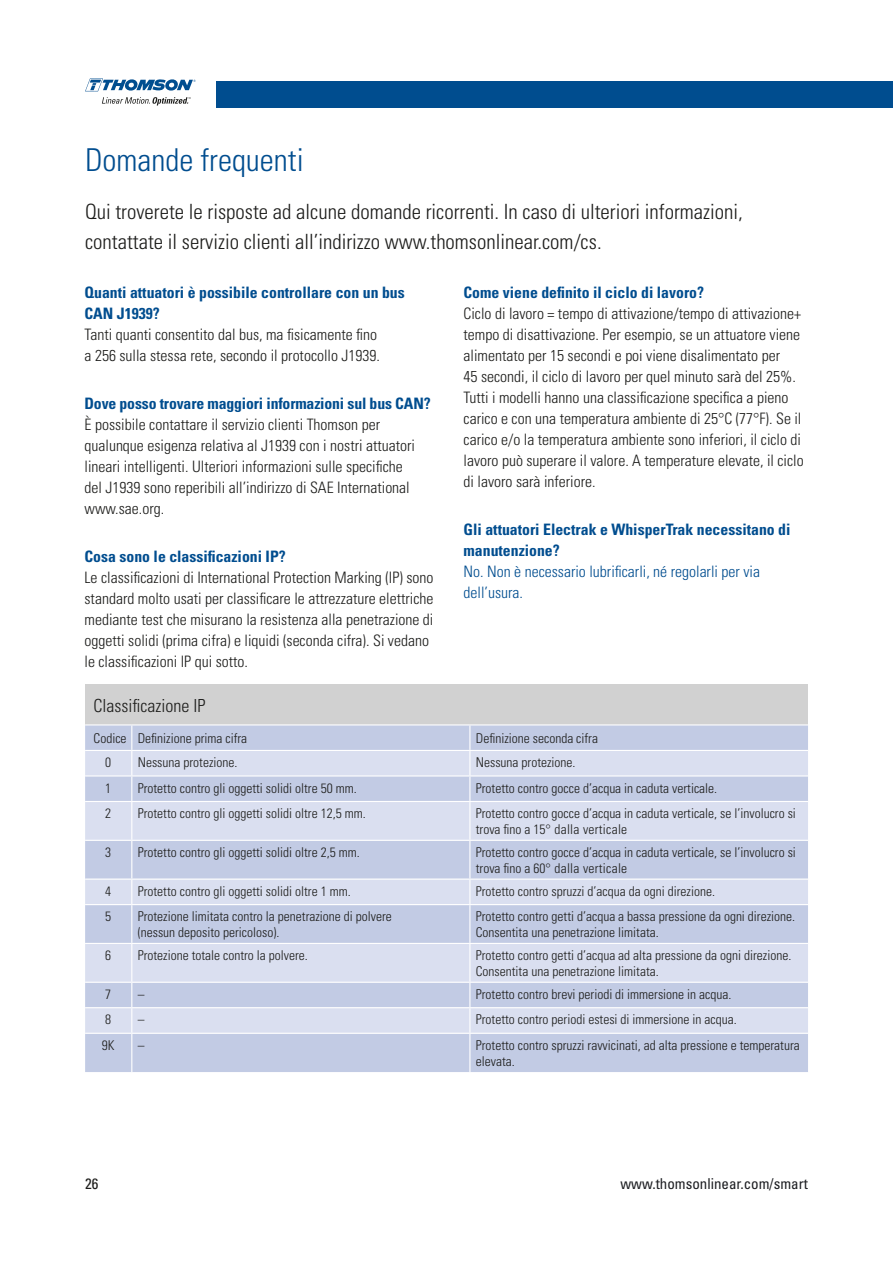
<style>
.page{position:relative;width:893px;height:1263px;background:#fff}
.page>*{position:absolute;margin:0;border:0;box-sizing:border-box;transform-origin:0 0}
.t1{font:300 condensed 31.5px "Univers";color:#004d8f}
.t2{font:300 condensed 21px/30px "Univers";color:#1d1d1b}
.t3{font:300 condensed 18px "Univers";color:#1d1d1b}
.t4{font:300 condensed 15.75px/21px "Univers";color:#1d1d1b}
.t5{font:700 condensed 15.75px/21px "Univers";color:#004d8f}
.t6{font:300 condensed 15.75px/21px "Univers";color:#004d8f}
.t7{font:condensed 15px "Univers";color:#1c1d21}
.t8{font:condensed 15px "Univers";color:#1d1d1b}
.t9{font:300 condensed 13.5px/16.2px "Univers";color:#1d1d1b}
</style>
<div class="page">
<div style="left:217px;top:81px;width:676px;height:27px;background:#004d8f"></div>
<svg style="left:85px;top:78px;width:111px;height:13px"></svg>
<svg style="left:102px;top:97px;width:89px;height:9px"></svg>
<div style="left:85px;top:684px;width:723px;height:41px;background:#d1d1d1"></div>
<div style="left:85px;top:725px;width:723px;height:347px;background:#c2cbe4"></div>
<svg style="left:85px;top:751px;width:723px;height:282px;background:#cfd6ea"></svg>
<hr style="left:85px;top:724px;width:47px;height:1px;background:#fff">
<hr style="left:132px;top:724px;width:338px;height:1px;background:#fff">
<hr style="left:470px;top:724px;width:338px;height:1px;background:#fff">
<hr style="left:85px;top:750px;width:47px;height:1px;background:#fff">
<hr style="left:132px;top:750px;width:338px;height:1px;background:#fff">
<hr style="left:470px;top:750px;width:338px;height:1px;background:#fff">
<hr style="left:85px;top:775px;width:47px;height:1px;background:#fff">
<hr style="left:132px;top:775px;width:338px;height:1px;background:#fff">
<svg style="left:131px;top:725px;width:1px;height:76px"></svg>
<hr style="left:470px;top:775px;width:338px;height:1px;background:#fff">
<svg style="left:469px;top:725px;width:1px;height:76px"></svg>
<hr style="left:85px;top:801px;width:47px;height:1px;background:#fff">
<hr style="left:132px;top:801px;width:338px;height:1px;background:#fff">
<hr style="left:131px;top:802px;width:1px;height:38px;background:#fff">
<hr style="left:470px;top:801px;width:338px;height:1px;background:#fff">
<hr style="left:469px;top:802px;width:1px;height:38px;background:#fff">
<hr style="left:85px;top:840px;width:47px;height:1px;background:#fff">
<hr style="left:132px;top:840px;width:338px;height:1px;background:#fff">
<hr style="left:131px;top:841px;width:1px;height:37px;background:#fff">
<hr style="left:470px;top:840px;width:338px;height:1px;background:#fff">
<hr style="left:469px;top:841px;width:1px;height:37px;background:#fff">
<hr style="left:85px;top:878px;width:47px;height:2px;background:#fff">
<hr style="left:132px;top:878px;width:338px;height:2px;background:#fff">
<svg style="left:131px;top:880px;width:1px;height:24px"></svg>
<hr style="left:470px;top:878px;width:338px;height:2px;background:#fff">
<svg style="left:469px;top:880px;width:1px;height:24px"></svg>
<hr style="left:85px;top:904px;width:47px;height:1px;background:#fff">
<hr style="left:132px;top:904px;width:338px;height:1px;background:#fff">
<hr style="left:131px;top:905px;width:1px;height:38px;background:#fff">
<hr style="left:470px;top:904px;width:338px;height:1px;background:#fff">
<hr style="left:469px;top:905px;width:1px;height:38px;background:#fff">
<hr style="left:85px;top:943px;width:47px;height:1px;background:#fff">
<hr style="left:132px;top:943px;width:338px;height:1px;background:#fff">
<hr style="left:131px;top:944px;width:1px;height:38px;background:#fff">
<hr style="left:470px;top:943px;width:338px;height:1px;background:#fff">
<hr style="left:469px;top:944px;width:1px;height:38px;background:#fff">
<hr style="left:85px;top:982px;width:47px;height:1px;background:#fff">
<hr style="left:132px;top:982px;width:338px;height:1px;background:#fff">
<hr style="left:470px;top:982px;width:338px;height:1px;background:#fff">
<hr style="left:85px;top:1007px;width:47px;height:1px;background:#fff">
<hr style="left:132px;top:1007px;width:338px;height:1px;background:#fff">
<svg style="left:131px;top:983px;width:1px;height:50px"></svg>
<hr style="left:470px;top:1007px;width:338px;height:1px;background:#fff">
<svg style="left:469px;top:983px;width:1px;height:50px"></svg>
<hr style="left:85px;top:1033px;width:47px;height:1px;background:#fff">
<hr style="left:132px;top:1033px;width:338px;height:1px;background:#fff">
<hr style="left:131px;top:1034px;width:1px;height:38px;background:#fff">
<hr style="left:470px;top:1033px;width:338px;height:1px;background:#fff">
<hr style="left:469px;top:1034px;width:1px;height:38px;background:#fff">
<h1 class="t1" style="left:85px;top:141px;width:220px">Domande frequenti</h1>
<h2 class="t2" style="left:85px;top:197px;width:659px">Qui troverete le risposte ad alcune domande ricorrenti. In caso di ulteriori informazioni, contattate il servizio clienti all’indirizzo www.thomsonlinear.com/cs.</h2>
<p class="t5" style="left:85px;top:282px;width:322px">Quanti attuatori è possibile controllare con un bus<br>CAN J1939?</p>
<p class="t4" style="left:85px;top:324px;width:297px">Tanti quanti consentito dal bus, ma fisicamente fino a 256 sulla stessa rete, secondo il protocollo J1939.</p>
<p class="t5" style="left:85px;top:393px;width:348px">Dove posso trovare maggiori informazioni sul bus CAN?</p>
<p class="t4" style="left:85px;top:414px;width:332px">È possibile contattare il servizio clienti Thomson per qualunque esigenza relativa al J1939 con i nostri attuatori lineari intelligenti. Ulteriori informazioni sulle specifiche del J1939 sono reperibili all’indirizzo di SAE International www.sae.org.</p>
<p class="t5" style="left:85px;top:546px;width:203px">Cosa sono le classificazioni IP?</p>
<p class="t4" style="left:85px;top:567px;width:350px">Le classificazioni di International Protection Marking (IP) sono standard molto usati per classificare le attrezzature elettriche mediante test che misurano la resistenza alla penetrazione di oggetti solidi (prima cifra) e liquidi (seconda cifra). Si vedano le classificazioni IP qui sotto.</p>
<p class="t5" style="left:464px;top:282px;width:242px">Come viene definito il ciclo di lavoro?</p>
<p class="t4" style="left:464px;top:303px;width:342px">Ciclo di lavoro = tempo di attivazione/tempo di attivazione+ tempo di disattivazione. Per esempio, se un attuatore viene alimentato per 15 secondi e poi viene disalimentato per<br>45 secondi, il ciclo di lavoro per quel minuto sarà del 25%.<br>Tutti i modelli hanno una classificazione specifica a pieno carico e con una temperatura ambiente di 25°C (77°F). Se il carico e/o la temperatura ambiente sono inferiori, il ciclo di lavoro può superare il valore. A temperature elevate, il ciclo di lavoro sarà inferiore.</p>
<p class="t5" style="left:464px;top:519px;width:328px">Gli attuatori Electrak e WhisperTrak necessitano di manutenzione?</p>
<p class="t6" style="left:464px;top:561px;width:298px">No. Non è necessario lubrificarli, né regolarli per via dell’usura.</p>
<p class="t3" style="left:94px;top:695px;width:113px">Classificazione IP</p>
<p class="t9" style="left:94px;top:730px;width:155px">Codice Definizione prima cifra</p>
<p class="t9" style="left:476px;top:730px;width:124px">Definizione seconda cifra</p>
<p class="t9" style="left:105px;top:754px;width:7px">0</p>
<p class="t9" style="left:138px;top:754px;width:101px">Nessuna protezione.</p>
<p class="t9" style="left:476px;top:754px;width:101px">Nessuna protezione.</p>
<p class="t9" style="left:105px;top:780px;width:7px">1</p>
<p class="t9" style="left:138px;top:780px;width:220px">Protetto contro gli oggetti solidi oltre 50 mm.</p>
<p class="t9" style="left:476px;top:780px;width:243px">Protetto contro gocce d’acqua in caduta verticale.</p>
<p class="t9" style="left:105px;top:805px;width:7px">2</p>
<p class="t9" style="left:138px;top:805px;width:229px">Protetto contro gli oggetti solidi oltre 12,5 mm.</p>
<p class="t9" style="left:476px;top:805px;width:322px">Protetto contro gocce d’acqua in caduta verticale, se l’involucro si trova fino a 15° dalla verticale</p>
<p class="t9" style="left:105px;top:844px;width:7px">3</p>
<p class="t9" style="left:138px;top:844px;width:223px">Protetto contro gli oggetti solidi oltre 2,5 mm.</p>
<p class="t9" style="left:476px;top:844px;width:322px">Protetto contro gocce d’acqua in caduta verticale, se l’involucro si trova fino a 60° dalla verticale</p>
<p class="t9" style="left:105px;top:883px;width:7px">4</p>
<p class="t9" style="left:138px;top:883px;width:214px">Protetto contro gli oggetti solidi oltre 1 mm.</p>
<p class="t9" style="left:476px;top:883px;width:241px">Protetto contro spruzzi d’acqua da ogni direzione.</p>
<p class="t9" style="left:105px;top:908px;width:7px">5</p>
<p class="t9" style="left:138px;top:908px;width:256px">Protezione limitata contro la penetrazione di polvere (nessun deposito pericoloso).</p>
<p class="t9" style="left:476px;top:908px;width:321px">Protetto contro getti d’acqua a bassa pressione da ogni direzione.<br>Consentita una penetrazione limitata.</p>
<p class="t9" style="left:105px;top:947px;width:7px">6</p>
<p class="t9" style="left:138px;top:947px;width:172px">Protezione totale contro la polvere.</p>
<p class="t9" style="left:476px;top:947px;width:317px">Protetto contro getti d’acqua ad alta pressione da ogni direzione.<br>Consentita una penetrazione limitata.</p>
<p class="t9" style="left:105px;top:986px;width:7px">7</p>
<p class="t9" style="left:138px;top:986px;width:8px">–</p>
<p class="t9" style="left:476px;top:986px;width:257px">Protetto contro brevi periodi di immersione in acqua.</p>
<p class="t9" style="left:105px;top:1011px;width:7px">8</p>
<p class="t9" style="left:138px;top:1011px;width:8px">–</p>
<p class="t9" style="left:476px;top:1011px;width:262px">Protetto contro periodi estesi di immersione in acqua.</p>
<p class="t9" style="left:102px;top:1037px;width:14px">9K</p>
<p class="t9" style="left:138px;top:1037px;width:8px">–</p>
<p class="t9" style="left:476px;top:1037px;width:325px">Protetto contro spruzzi ravvicinati, ad alta pressione e temperatura elevata.</p>
<p class="t8" style="left:85px;top:1174px;width:15px">26</p>
<p class="t7" style="left:620px;top:1174px;width:189px">www.thomsonlinear.com/smart</p>
</div>
